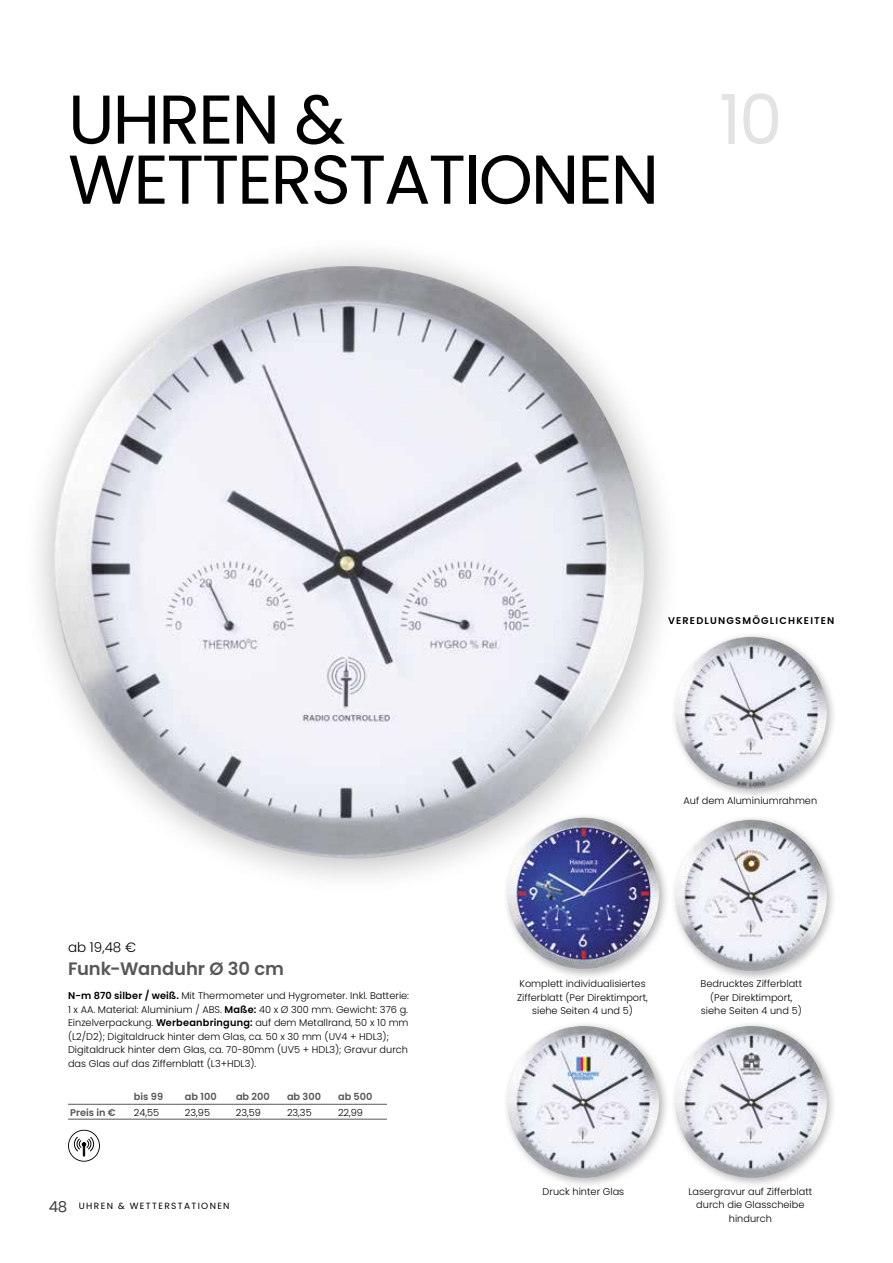
<style>
.page{position:relative;width:893px;height:1263px;background:#fff}
.page>*{position:absolute;margin:0;border:0;box-sizing:border-box;transform-origin:0 0}
.t1{font:69px/60px "Poppins";letter-spacing:-.03em;color:#000}
.t2{font:69px "Poppins";color:#e3e3e3}
.t3{font:600 18px "Poppins";letter-spacing:-.005em;color:#575756}
.t4{font:300 13.5px "Poppins";color:#000}
.t5{font:300 9.75px/13.5px "Poppins";color:#000;text-align:center}
.t6{font:600 9.75px "Poppins";color:#575756}
.t7{font:600 9.75px "Poppins";letter-spacing:.125em;color:#000}
.t8{font:9px "Poppins";letter-spacing:.15em;color:#000}
.s1{font-weight:600}
.s2{font-size:15px;color:#3c3c3b}
</style>
<div class="page">
<div style="left:21px;top:233px;width:662px;height:663px;background:#000;opacity:.3"></div>
<img style="left:52px;top:266px;width:594px;height:593px">
<div style="left:670px;top:631px;width:168px;height:169px;background:#000;opacity:.3"></div>
<img style="left:675px;top:637px;width:152px;height:152px">
<div style="left:502px;top:1020px;width:168px;height:169px;background:#000;opacity:.3"></div>
<img style="left:507px;top:1026px;width:152px;height:152px">
<div style="left:670px;top:1020px;width:168px;height:169px;background:#000;opacity:.3"></div>
<img style="left:675px;top:1026px;width:152px;height:152px">
<div style="left:502px;top:812px;width:168px;height:168px;background:#000;opacity:.3"></div>
<img style="left:507px;top:817px;width:152px;height:153px">
<div style="left:670px;top:814px;width:168px;height:168px;background:#000;opacity:.3"></div>
<img style="left:675px;top:820px;width:152px;height:152px">
<hr style="left:68px;top:1104px;width:64px;height:1px;background:#575756">
<hr style="left:132px;top:1104px;width:51px;height:1px;background:#575756">
<hr style="left:183px;top:1104px;width:51px;height:1px;background:#575756">
<hr style="left:234px;top:1104px;width:51px;height:1px;background:#575756">
<hr style="left:285px;top:1104px;width:51px;height:1px;background:#575756">
<hr style="left:336px;top:1104px;width:51px;height:1px;background:#575756">
<hr style="left:68px;top:1119px;width:64px;height:1px;background:#575756">
<hr style="left:132px;top:1119px;width:51px;height:1px;background:#575756">
<hr style="left:183px;top:1119px;width:51px;height:1px;background:#575756">
<hr style="left:234px;top:1119px;width:51px;height:1px;background:#575756">
<hr style="left:285px;top:1119px;width:51px;height:1px;background:#575756">
<hr style="left:336px;top:1119px;width:51px;height:1px;background:#575756">
<svg style="left:68px;top:1130px;width:32px;height:32px"></svg>
<h1 class="t1" style="left:68px;top:90px;width:593px">UHREN &amp;<br>WETTERSTATIONEN</h1>
<h1 class="t2" style="left:719px;top:80px;width:65px">10</h1>
<p class="t7" style="left:668px;top:615px;width:168px">VEREDLUNGSMÖGLICHKEITEN</p>
<h3 class="t4" style="left:68px;top:939px;width:70px">ab 19,48 €</h3>
<h2 class="t3" style="left:68px;top:958px;width:218px">Funk-Wanduhr Ø 30 cm</h2>
<p class="t5" style="left:68px;top:989px;width:343px;text-align:left"><span class="s1">N-m 870 silber / weiß.</span> Mit Thermometer und Hygrometer. Inkl. Batterie:<br>1 x AA. Material: Aluminium / ABS. <span class="s1">Maße:</span> 40 x Ø 300 mm. Gewicht: 376 g.<br>Einzelverpackung. <span class="s1">Werbeanbringung:</span> auf dem Metallrand, 50 x 10 mm (L2/D2); Digitaldruck hinter dem Glas, ca. 50 x 30 mm (UV4 + HDL3); Digitaldruck hinter dem Glas, ca. 70-80mm (UV5 + HDL3); Gravur durch das Glas auf das Ziffernblatt (L3+HDL3).</p>
<p class="t6" style="left:134px;top:1091px;width:31px">bis 99</p>
<p class="t6" style="left:185px;top:1091px;width:33px">ab 100</p>
<p class="t6" style="left:236px;top:1091px;width:35px">ab 200</p>
<p class="t6" style="left:287px;top:1091px;width:35px">ab 300</p>
<p class="t6" style="left:338px;top:1091px;width:36px">ab 500</p>
<p class="t6" style="left:70px;top:1107px;width:47px">Preis in €</p>
<p class="t5" style="left:134px;top:1106px;width:27px">24,55</p>
<p class="t5" style="left:185px;top:1106px;width:27px">23,95</p>
<p class="t5" style="left:236px;top:1106px;width:27px">23,59</p>
<p class="t5" style="left:287px;top:1106px;width:26px">23,35</p>
<p class="t5" style="left:338px;top:1106px;width:27px">22,99</p>
<p class="t8" style="left:49px;top:1201px;width:182px"><span class="s2">48</span> UHREN &amp; WETTERSTATIONEN</p>
<p class="t5" style="left:684px;top:794px;width:135px">Auf dem Aluminiumrahmen</p>
<p class="t5" style="left:517px;top:977px;width:132px">Komplett individualisiertes<br>Zifferblatt (Per Direktimport, siehe Seiten 4 und 5)</p>
<p class="t5" style="left:701px;top:977px;width:103px">Bedrucktes Zifferblatt (Per Direktimport, siehe Seiten 4 und 5)</p>
<p class="t5" style="left:543px;top:1184px;width:83px">Druck hinter Glas</p>
<p class="t5" style="left:688px;top:1184px;width:125px">Lasergravur auf Zifferblatt durch die Glasscheibe hindurch</p>
</div>
